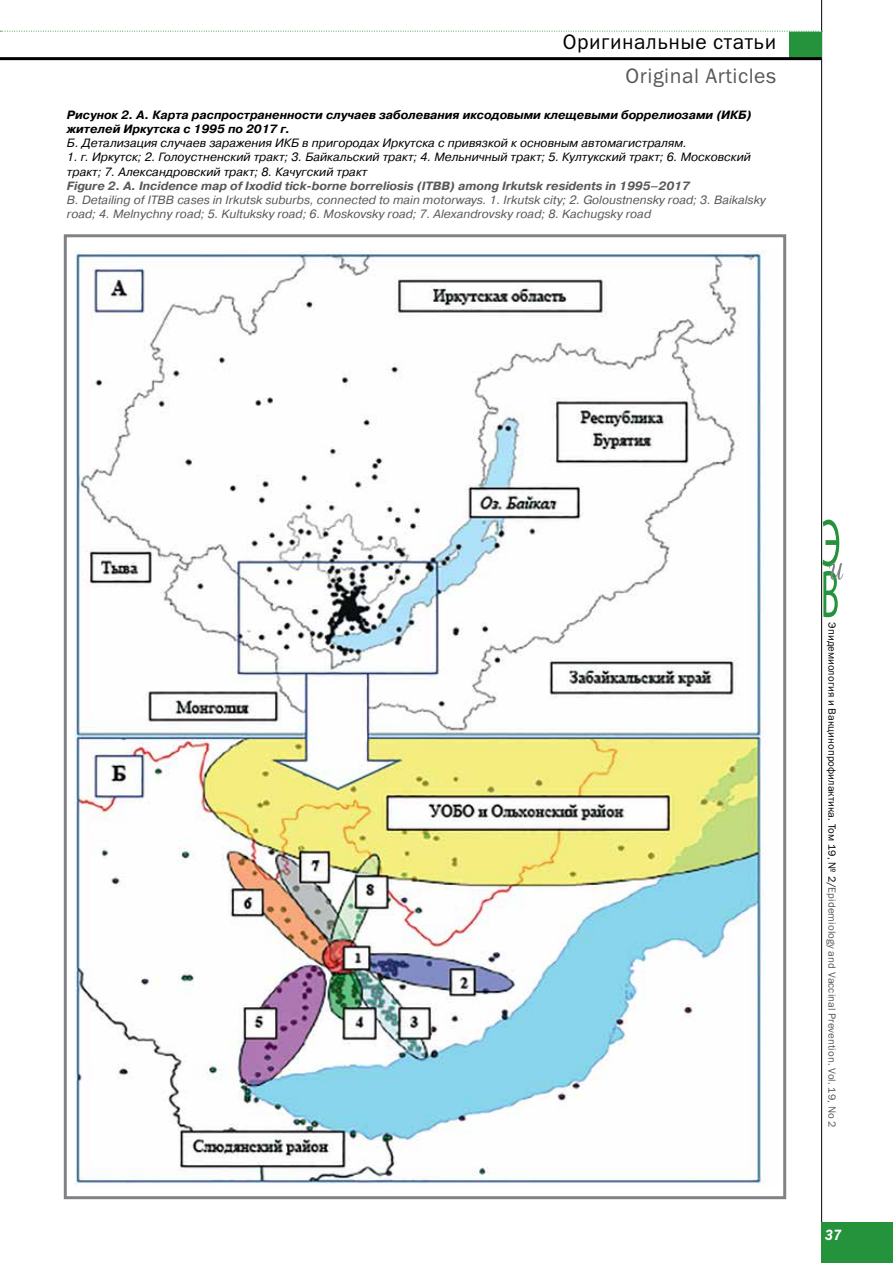
<style>
.page{position:relative;width:893px;height:1263px;background:#fff}
.page>*{position:absolute;margin:0;border:0;box-sizing:border-box;transform-origin:0 0}
.t1{font:21px "Franklin Gothic Book C";letter-spacing:.025em;color:#000}
.t2{font:21px "Franklin Gothic Book C";letter-spacing:.025em;color:#58595b}
.t3{font:italic 15px "Franklin Gothic Demi C";color:#fff;scale:.9 1}
.t4{font:italic 12px/14.2px "Pragmatica C";color:#000}
.t5{font:italic 12px/14.2px "Pragmatica C";color:#58595b}
.t6{font:italic 700 12px/14.2px "Pragmatica C";color:#000}
.t7{font:italic 700 12px "Pragmatica C";color:#58595b}
.t8{font:10.5px "Franklin Gothic Book C";letter-spacing:.005em;color:#58595b}
.s1{color:#000}
</style>
<div class="page">
<div style="left:821px;top:1222px;width:72px;height:41px;background:#24933c"></div>
<hr style="left:821px;top:0;width:1px;height:1222px;background:#000">
<svg style="left:822px;top:520px;width:21px;height:97px"></svg>
<div style="left:789px;top:31px;width:32px;height:26px;background:#24933c"></div>
<svg style="left:0;top:31px;width:822px;height:1px"></svg>
<hr style="left:0;top:57px;width:822px;height:3px;background:#000">
<div style="left:64px;top:234px;width:722px;height:965px;background:#fff;border:3px solid #808285"></div>
<img style="left:75px;top:251px;width:691px;height:934px">
<h1 class="t1" style="left:563px;top:31px;width:215px">Оригинальные статьи</h1>
<h1 class="t2" style="left:626px;top:64px;width:152px">Original Articles</h1>
<p class="t6" style="left:67px;top:107px;width:686px">Рисунок 2. А. Карта распространенности случаев заболевания иксодовыми клещевыми боррелиозами (ИКБ) жителей Иркутска с 1995 по 2017 г.</p>
<p class="t4" style="left:67px;top:136px;width:622px">Б. Детализация случаев заражения ИКБ в пригородах Иркутска с привязкой к основным автомагистралям.</p>
<p class="t4" style="left:67px;top:150px;width:685px">1. г. Иркутск; 2. Голоустненский тракт; 3. Байкальский тракт; 4. Мельничный тракт; 5. Култукский тракт; 6. Московский тракт; 7. Александровский тракт; 8. Качугский тракт</p>
<p class="t7" style="left:67px;top:179px;width:624px">Figure 2. A. Incidence map of Ixodid tick-borne borreliosis (ITBB) among Irkutsk residents in 1995–2017</p>
<p class="t5" style="left:67px;top:193px;width:700px">B. Detailing of ITBB cases in Irkutsk suburbs, connected to main motorways. 1. Irkutsk city; 2. Goloustnensky road; 3. Baikalsky road; 4. Melnychny road; 5. Kultuksky road; 6. Moskovsky road; 7. Alexandrovsky road; 8. Kachugsky road</p>
<p class="t8" style="left:838px;top:622px;width:506px;rotate:90deg"><span class="s1">Эпидемиология и Вакцинопрофилактика. Том 19, № 2/</span>Epidemiology and Vaccinal Prevention. Vol. 19, No 2</p>
<p class="t3" style="left:825px;top:1226px;width:20px">37</p>
</div>
